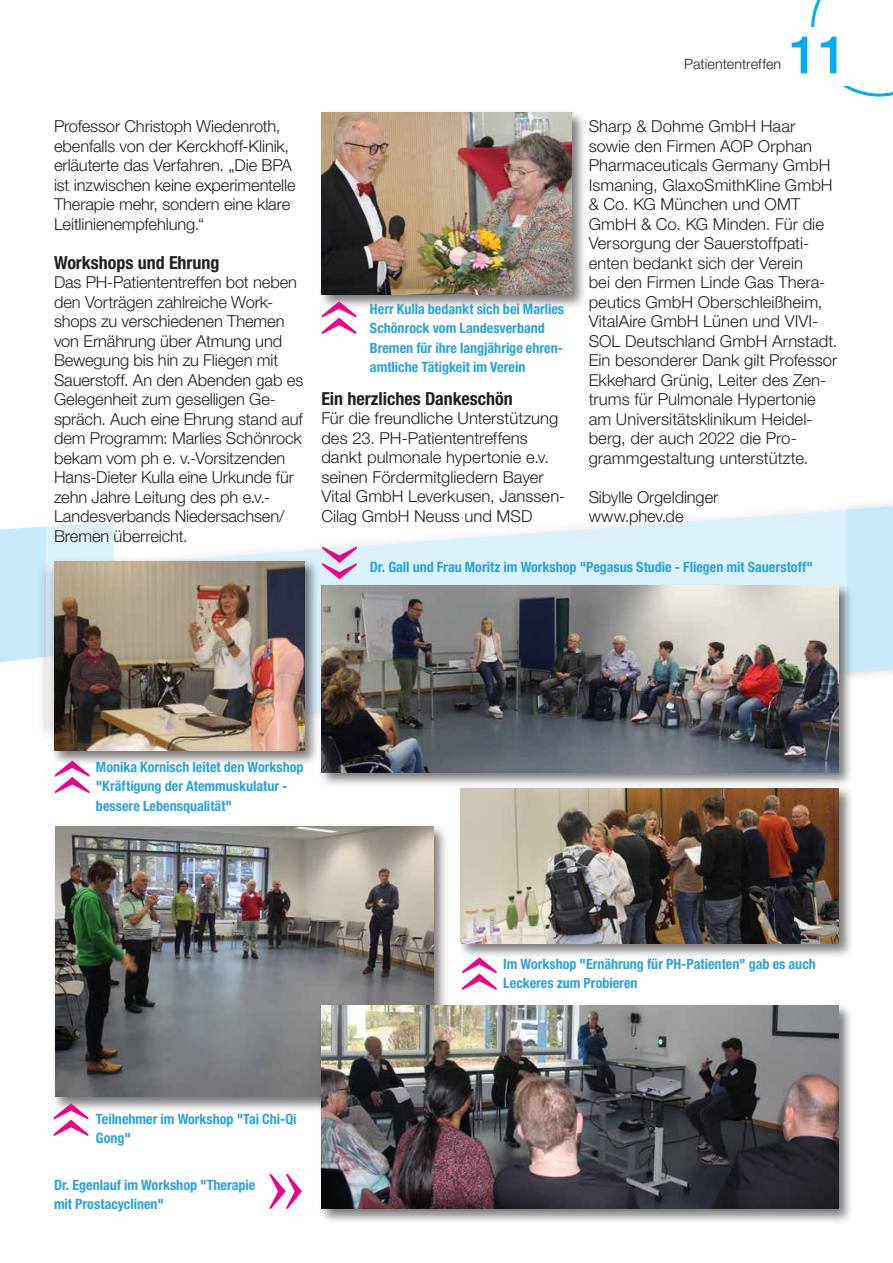
<style>
.page{position:relative;width:893px;height:1263px;background:#fff}
.page>*{position:absolute;margin:0;border:0;box-sizing:border-box;transform-origin:0 0}
.t1{font:75px "Times New Roman";color:#ed028c}
.t2{font:500 52.5px "Helvetica Neue LT Pro";color:#00aeef}
.t3{font:700 condensed 18px "Helvetica Neue LT Pro";color:#231f20}
.t4{font:300 16.5px/19.5px "Helvetica Neue LT Pro";color:#231f20}
.t5{font:700 condensed 14.25px/19.5px "Helvetica Neue LT Pro";color:#2aa2db}
.t6{font:300 14.25px "Helvetica Neue LT Pro";color:#231f20}
</style>
<div class="page">
<div style="left:0;top:527px;width:37px;height:135px;background:#c6eafa"></div>
<div style="left:847px;top:506px;width:46px;height:170px;background:#c6eafa"></div>
<svg style="left:46px;top:509px;width:801px;height:225px;fill:#dcf2fb"></svg>
<div style="left:318px;top:110px;width:269px;height:200px;background:#231f20;opacity:.6"></div>
<img style="left:321px;top:113px;width:251px;height:181px">
<div style="left:318px;top:583px;width:536px;height:205px;background:#231f20;opacity:.6"></div>
<img style="left:321px;top:586px;width:518px;height:186px">
<div style="left:52px;top:824px;width:396px;height:288px;background:#231f20;opacity:.6"></div>
<img style="left:55px;top:827px;width:378px;height:270px">
<div style="left:458px;top:785px;width:396px;height:173px;background:#231f20;opacity:.6"></div>
<img style="left:461px;top:788px;width:378px;height:155px">
<div style="left:51px;top:558px;width:268px;height:208px;background:#231f20;opacity:.6"></div>
<img style="left:54px;top:561px;width:250px;height:190px">
<div style="left:318px;top:1002px;width:536px;height:222px;background:#231f20;opacity:.6"></div>
<img style="left:321px;top:1005px;width:518px;height:204px">
<svg style="left:811px;top:0;width:82px;height:97px"></svg>
<div style="left:793px;top:27px;width:74px;height:59px;background:#fff"></div>
<svg style="left:322px;top:546px;width:35px;height:33px"></svg>
<p class="t6" style="left:684px;top:55px;width:98px">Patiententreffen</p>
<h2 class="t2" style="left:789px;top:23px;width:60px">11</h2>
<p class="t4" style="left:54px;top:116px;width:243px">Professor Christoph Wiedenroth, ebenfalls von der Kerckhoff-Klinik, erläuterte das Verfahren. „Die BPA ist inzwischen keine experimentelle Therapie mehr, sondern eine klare Leitlinienempfehlung.“</p>
<p class="t3" style="left:54px;top:251px;width:167px">Workshops und Ehrung</p>
<p class="t4" style="left:54px;top:272px;width:251px">Das PH-Patiententreffen bot neben den Vorträgen zahlreiche Work&shy;shops zu verschiedenen Themen von Ernährung über Atmung und<br>Bewegung bis hin zu Fliegen mit<br>Sauerstoff. An den Abenden gab es<br>Gelegenheit zum geselligen Ge&shy;spräch. Auch eine Ehrung stand auf dem Programm: Marlies Schönrock bekam vom ph e. v.-Vorsitzenden<br>Hans-Dieter Kulla eine Urkunde für zehn Jahre Leitung des ph e.v.-<br>Landesverbands Niedersachsen/<br>Bremen überreicht.</p>
<h1 class="t1" style="left:278px;top:336px;width:39px;rotate:-90deg">»</h1>
<p class="t5" style="left:370px;top:299px;width:196px">Herr Kulla bedankt sich bei Marlies<br>Schönrock vom Landesverband<br>Bremen für ihre langjährige ehren&shy;amtliche Tätigkeit im Verein</p>
<p class="t3" style="left:321px;top:387px;width:193px">Ein herzliches Dankeschön</p>
<p class="t4" style="left:321px;top:408px;width:246px">Für die freundliche Unterstützung des 23. PH-Patiententreffens dankt pulmonale hypertonie e.v. seinen Fördermitgliedern Bayer<br>Vital GmbH Leverkusen, Janssen-<br>Cilag GmbH Neuss und MSD</p>
<p class="t4" style="left:589px;top:116px;width:250px">Sharp &amp; Dohme GmbH Haar sowie den Firmen AOP Orphan<br>Pharmaceuticals Germany GmbH<br>Ismaning, GlaxoSmithKline GmbH &amp; Co. KG München und OMT<br>GmbH &amp; Co. KG Minden. Für die<br>Versorgung der Sauerstoffpati&shy;enten bedankt sich der Verein<br>bei den Firmen Linde Gas Thera&shy;peutics GmbH Oberschleißheim,<br>VitalAire GmbH Lünen und VIVI-<br>SOL Deutschland GmbH Arnstadt.<br>Ein besonderer Dank gilt Professor<br>Ekkehard Grünig, Leiter des Zen&shy;trums für Pulmonale Hypertonie am Universitätsklinikum Heidel&shy;berg, der auch 2022 die Pro&shy;grammgestaltung unterstützte.</p>
<p class="t4" style="left:589px;top:487px;width:131px">Sibylle Orgeldinger www.phev.de</p>
<p class="t5" style="left:370px;top:557px;width:444px">Dr. Gall und Frau Moritz im Workshop "Pegasus Studie - Fliegen mit Sauerstoff"</p>
<h1 class="t1" style="left:11px;top:796px;width:39px;rotate:-90deg">»</h1>
<p class="t5" style="left:96px;top:757px;width:209px">Monika Kornisch leitet den Workshop "Kräftigung der Atemmuskulatur - bessere Lebensqualität"</p>
<h1 class="t1" style="left:10px;top:1138px;width:39px;rotate:-90deg">»</h1>
<p class="t5" style="left:96px;top:1109px;width:202px">Teilnehmer im Workshop "Tai Chi-Qi<br>Gong"</p>
<p class="t5" style="left:54px;top:1175px;width:203px">Dr. Egenlauf im Workshop "Therapie mit Prostacyclinen"</p>
<h1 class="t1" style="left:418px;top:992px;width:39px;rotate:-90deg">»</h1>
<p class="t5" style="left:503px;top:954px;width:314px">Im Workshop "Ernährung für PH-Patienten" gab es auch<br>Leckeres zum Probieren</p>
</div>
